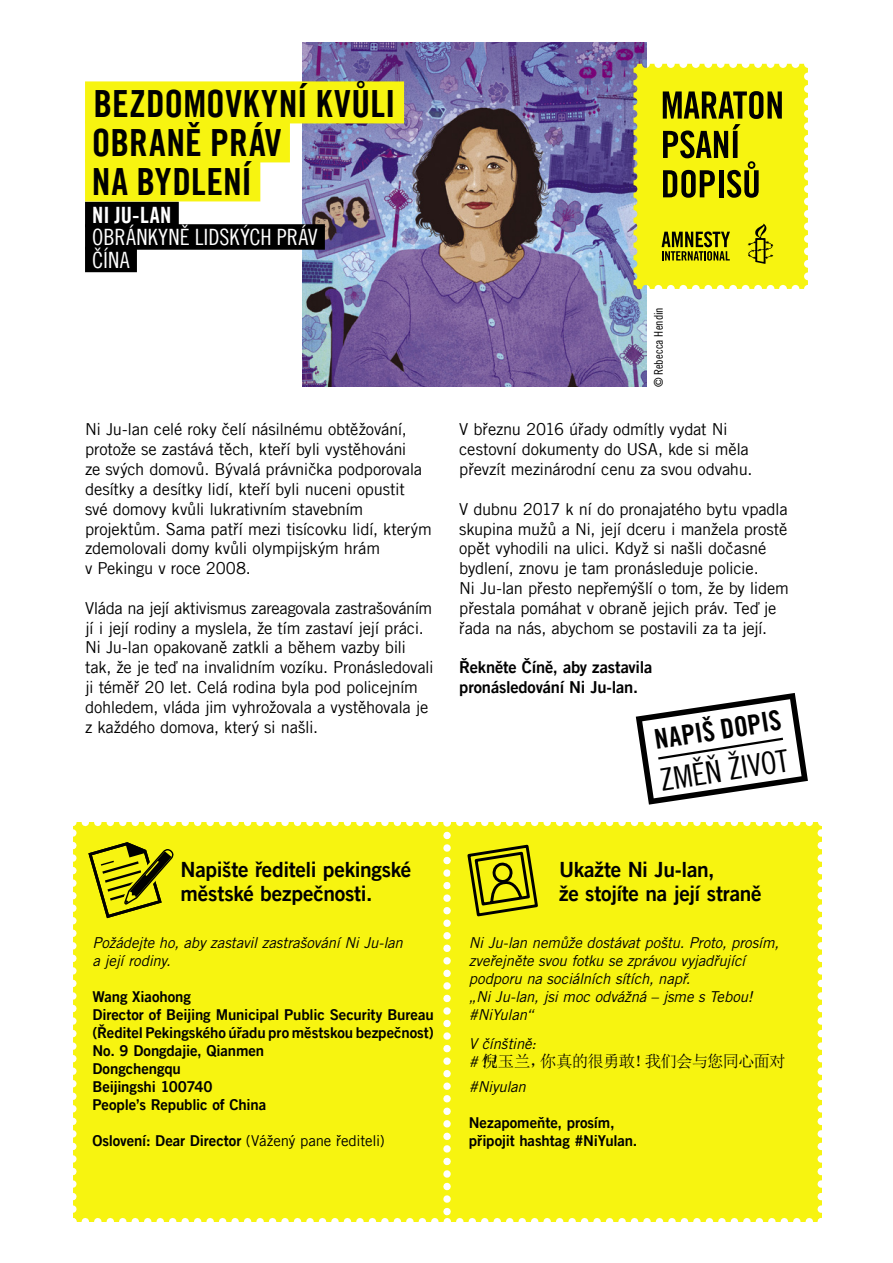
<style>
.page{position:relative;width:893px;height:1263px;background:#fff}
.page>*{position:absolute;margin:0;border:0;box-sizing:border-box;transform-origin:0 0}
.t1{font:37.5px/39px "Amnesty Trade Gothic Bd Cn 20";letter-spacing:.005em;color:#000}
.t2{font:31.05px "Amnesty Trade Gothic Cn 18";color:#000}
.t3{font:27.45px "Amnesty Trade Gothic Bd Cn 20";color:#000}
.t4{font:22.5px/22.5px "Amnesty Trade Gothic Cn 18";color:#fff}
.t5{font:22.5px "Amnesty Trade Gothic Bd Cn 20";letter-spacing:.01em;color:#fff}
.t6{font:21px/24px "Amnesty Trade Gothic Bd 2";letter-spacing:-.015em;color:#000}
.t7{font:16.5px/19.8px "Amnesty Trade Gothic";letter-spacing:-.015em;color:#000}
.t8{font:16.5px/19.8px "Amnesty Trade Gothic Bd 2";letter-spacing:-.015em;color:#000}
.t9{font:16.5px "Sim Sun";letter-spacing:-.05em;color:#000}
.t10{font:15px/18px "Amnesty Trade Gothic Bd 2";letter-spacing:-.005em;color:#000}
.t11{font:italic 15px/18px "Amnesty Trade Gothic";letter-spacing:-.01em;color:#000}
.t12{font:12px "Amnesty Trade Gothic Cn 18";letter-spacing:.005em;color:#000}
.s1{font-family:"Amnesty Trade Gothic"}
</style>
<div class="page">
<svg style="left:73px;top:822px;width:4px;height:387px"></svg>
<img style="left:302px;top:43px;width:345px;height:344px">
<svg style="left:633px;top:64px;width:175px;height:225px;background:#d3d016"></svg>
<div style="left:85px;top:202px;width:94px;height:25px;background:#000"></div>
<div style="left:85px;top:224px;width:240px;height:26px;background:#000"></div>
<div style="left:85px;top:247px;width:52px;height:25px;background:#000"></div>
<div style="left:85px;top:81px;width:319px;height:42px;background:#f7f410"></div>
<div style="left:85px;top:120px;width:205px;height:42px;background:#f7f410"></div>
<div style="left:85px;top:159px;width:175px;height:42px;background:#f7f410"></div>
<svg style="left:85px;top:693px;width:737px;height:529px"></svg>
<h1 class="t1" style="left:92px;top:84px;width:305px">BEZDOMOVKYNÍ KVŮLI<br>OBRANĚ PRÁV<br>NA BYDLENÍ</h1>
<h3 class="t5" style="left:92px;top:201px;width:81px">NI JU-LAN</h3>
<h3 class="t4" style="left:92px;top:226px;width:227px">OBRÁNKYNĚ LIDSKÝCH PRÁV<br>ČÍNA</h3>
<p class="t7" style="left:85px;top:419px;width:348px">Ni Ju-lan celé roky čelí násilnému obtěžování, protože se zastává těch, kteří byli vystěhováni<br>ze svých domovů. Bývalá právnička podporovala desítky a desítky lidí, kteří byli nuceni opustit<br>své domovy kvůli lukrativním stavebním projektům. Sama patří mezi tisícovku lidí, kterým zdemolovali domy kvůli olympijským hrám<br>v Pekingu v roce 2008.</p>
<p class="t7" style="left:85px;top:598px;width:350px">Vláda na její aktivismus zareagovala zastrašováním jí i její rodiny a myslela, že tím zastaví její práci.<br>Ni Ju-lan opakovaně zatkli a během vazby bili tak, že je teď na invalidním vozíku. Pronásledovali ji téměř 20 let. Celá rodina byla pod policejním dohledem, vláda jim vyhrožovala a vystěhovala je z každého domova, který si našli.</p>
<p class="t12" style="left:651px;top:387px;width:82px;rotate:-90deg">© Rebecca Hendin</p>
<p class="t7" style="left:459px;top:419px;width:295px">V březnu 2016 úřady odmítly vydat Ni cestovní dokumenty do USA, kde si měla převzít mezinárodní cenu za svou odvahu.</p>
<p class="t7" style="left:459px;top:499px;width:331px">V dubnu 2017 k ní do pronajatého bytu vpadla skupina mužů a Ni, její dceru i manžela prostě opět vyhodili na ulici. Když si našli dočasné bydlení, znovu je tam pronásleduje policie.<br>Ni Ju-lan přesto nepřemýšlí o tom, že by lidem přestala pomáhat v obraně jejich práv. Teď je řada na nás, abychom se postavili za ta její.</p>
<p class="t8" style="left:459px;top:657px;width:195px">Řekněte Číně, aby zastavila pronásledování Ni Ju-lan.</p>
<h3 class="t3" style="left:652px;top:723px;width:129px;rotate:-9deg">NAPIŠ DOPIS</h3>
<h2 class="t2" style="left:657px;top:762px;width:131px;rotate:-9deg">ZMĚŇ ŽIVOT</h2>
<p class="t6" style="left:180px;top:857px;width:232px">Napište řediteli pekingské městské bezpečnosti.</p>
<p class="t11" style="left:92px;top:934px;width:312px">Požádejte ho, aby zastavil zastrašování Ni Ju-lan a její rodiny.</p>
<p class="t10" style="left:92px;top:988px;width:343px">Wang Xiaohong<br>Director of Beijing Municipal Public Security Bureau (Ředitel Pekingského úřadu pro městskou bezpečnost)<br>No. 9 Dongdajie, Qianmen<br>Dongchengqu<br>Beijingshi 100740<br>People’s Republic of China</p>
<p class="t10" style="left:92px;top:1132px;width:294px">Oslovení: Dear Director <span class="s1">(Vážený pane řediteli)</span></p>
<p class="t6" style="left:559px;top:857px;width:204px">Ukažte Ni Ju-lan,<br>že stojíte na její straně</p>
<p class="t11" style="left:469px;top:934px;width:312px">Ni Ju-lan nemůže dostávat poštu. Proto, prosím, zveřejněte svou fotku se zprávou vyjadřující podporu na sociálních sítích, např.<br>„Ni Ju-lan, jsi moc odvážná – jsme s Tebou! #NiYulan“</p>
<p class="t11" style="left:469px;top:1034px;width:69px">V čínštině: # ! !</p>
<p class="t11" style="left:469px;top:1078px;width:59px">#Niyulan</p>
<p class="t10" style="left:469px;top:1114px;width:170px">Nezapomeňte, prosím, připojit hashtag #NiYulan.</p>
<p class="t9" style="left:481px;top:1053px;width:306px">倪玉兰，你真的很勇敢！我们会与您同心面对</p>
</div>
